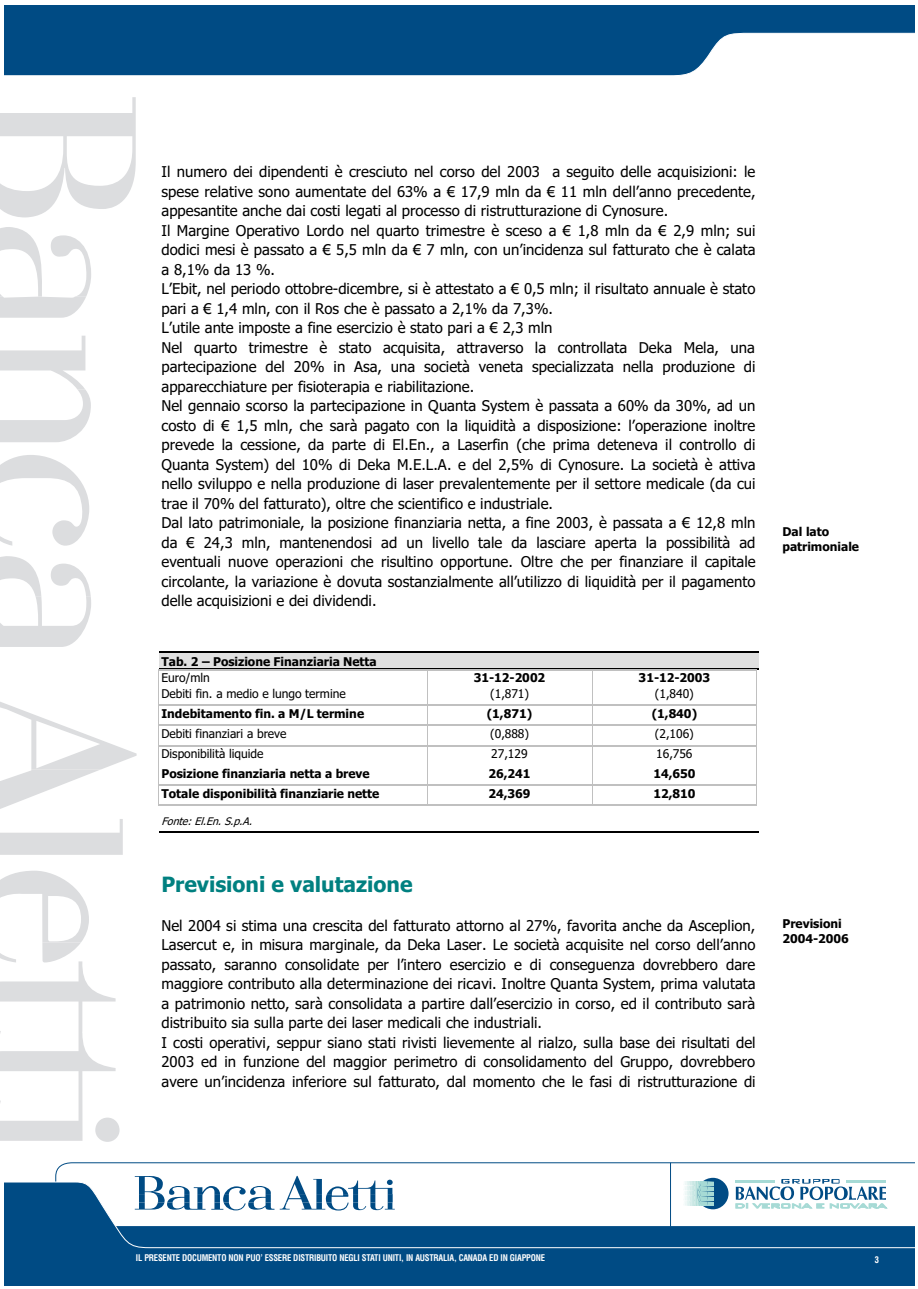
<style>
.page{position:relative;width:918px;height:1289px;background:#fff}
.page>*{position:absolute;margin:0;border:0;box-sizing:border-box;transform-origin:0 0}
.t1{font:700 21.15px "Tahoma";color:#008080}
.t2{font:14.85px/19.5px "Tahoma";color:#000}
.t3{font:700 12.15px/14.4px "Tahoma";color:#000}
.t4{font:12.15px "Tahoma";letter-spacing:-.005em;color:#000}
.t5{font:italic 10.5px "Tahoma";color:#000}
.t6{font:700 condensed 9px "Helvetica";letter-spacing:-.025em;color:#fff;scale:.95 1}
</style>
<div class="page">
<div style="left:159px;top:653px;width:600px;height:16px;background:#e0e0e0"></div>
<hr style="left:159px;top:651px;width:600px;height:2px;background:#000">
<hr style="left:159px;top:668px;width:600px;height:1px;background:#000">
<svg style="left:158px;top:669px;width:599px;height:136px"></svg>
<hr style="left:159px;top:831px;width:600px;height:1px;background:#000">
<svg style="left:55px;top:1162px;width:226px;height:19px"></svg>
<svg style="left:4px;top:1181px;width:910px;height:104px;fill:#004b84"></svg>
<svg style="left:281px;top:1162px;width:17px;height:118px"></svg>
<svg style="left:317px;top:1162px;width:20px;height:118px"></svg>
<svg style="left:403px;top:1162px;width:11px;height:118px"></svg>
<svg style="left:422px;top:1162px;width:492px;height:118px"></svg>
<svg style="left:4px;top:5px;width:910px;height:71px;background:#256595"></svg>
<svg style="left:135px;top:1175px;width:260px;height:35px"></svg>
<svg style="left:0;top:97px;width:137px;height:1045px"></svg>
<p class="t2" style="left:161px;top:164px;width:595px">Il numero dei dipendenti è cresciuto nel corso del 2003 a seguito delle acquisizioni: le</p>
<p class="t2" style="left:161px;top:183px;width:596px">spese relative sono aumentate del 63% a € 17,9 mln da € 11 mln dell’anno precedente,</p>
<p class="t2" style="left:161px;top:202px;width:508px">appesantite anche dai costi legati al processo di ristrutturazione di Cynosure.</p>
<p class="t2" style="left:161px;top:222px;width:595px">Il Margine Operativo Lordo nel quarto trimestre è sceso a € 1,8 mln da € 2,9 mln; sui</p>
<p class="t2" style="left:161px;top:241px;width:596px">dodici mesi è passato a € 5,5 mln da € 7 mln, con un’incidenza sul fatturato che è calata</p>
<p class="t2" style="left:174px;top:261px;width:103px">8,1% da 13 %.</p>
<p class="t2" style="left:161px;top:280px;width:595px">L’Ebit, nel periodo ottobre-dicembre, si è attestato a € 0,5 mln; il risultato annuale è stato</p>
<p class="t2" style="left:161px;top:300px;width:393px">pari a € 1,4 mln, con il Ros che è passato a 2,1% da 7,3%.</p>
<p class="t2" style="left:161px;top:319px;width:393px">L’utile ante imposte a fine esercizio è stato pari a € 2,3 mln</p>
<p class="t2" style="left:161px;top:339px;width:595px">Nel quarto trimestre è stato acquisita, attraverso la controllata Deka Mela, una</p>
<p class="t2" style="left:161px;top:358px;width:595px">partecipazione del 20% in Asa, una società veneta specializzata nella produzione di</p>
<p class="t2" style="left:161px;top:378px;width:314px">apparecchiature per fisioterapia e riabilitazione.</p>
<p class="t2" style="left:161px;top:397px;width:595px">Nel gennaio scorso la partecipazione in Quanta System è passata a 60% da 30%, ad un</p>
<p class="t2" style="left:161px;top:417px;width:595px">costo di € 1,5 mln, che sarà pagato con la liquidità a disposizione: l’operazione inoltre</p>
<p class="t2" style="left:161px;top:436px;width:596px">prevede la cessione, da parte di El.En., a Laserfin (che prima deteneva il controllo di</p>
<p class="t2" style="left:161px;top:456px;width:596px">Quanta System) del 10% di Deka M.E.L.A. e del 2,5% di Cynosure. La società è attiva</p>
<p class="t2" style="left:161px;top:475px;width:596px">nello sviluppo e nella produzione di laser prevalentemente per il settore medicale (da cui</p>
<p class="t2" style="left:161px;top:495px;width:393px">trae il 70% del fatturato), oltre che scientifico e industriale.</p>
<p class="t2" style="left:161px;top:514px;width:595px">Dal lato patrimoniale, la posizione finanziaria netta, a fine 2003, è passata a € 12,8 mln</p>
<p class="t2" style="left:161px;top:534px;width:596px">da € 24,3 mln, mantenendosi ad un livello tale da lasciare aperta la possibilità ad</p>
<p class="t2" style="left:161px;top:553px;width:596px">eventuali nuove operazioni che risultino opportune. Oltre che per finanziare il capitale</p>
<p class="t2" style="left:161px;top:573px;width:596px">circolante, la variazione è dovuta sostanzialmente all’utilizzo di liquidità per il pagamento</p>
<p class="t2" style="left:161px;top:592px;width:217px">delle acquisizioni e dei dividendi.</p>
<p class="t3" style="left:161px;top:655px;width:217px">Tab. 2 – Posizione Finanziaria Netta</p>
<p class="t4" style="left:161px;top:673px;width:50px">Euro/mln</p>
<p class="t3" style="left:474px;top:672px;width:73px">31-12-2002</p>
<p class="t3" style="left:639px;top:672px;width:73px">31-12-2003</p>
<p class="t4" style="left:161px;top:689px;width:186px">Debiti fin. a medio e lungo termine</p>
<p class="t4" style="left:490px;top:689px;width:41px">(1,871)</p>
<p class="t4" style="left:655px;top:689px;width:41px">(1,840)</p>
<p class="t3" style="left:161px;top:707px;width:204px">Indebitamento fin. a M/L termine</p>
<p class="t3" style="left:487px;top:707px;width:47px">(1,871)</p>
<p class="t3" style="left:652px;top:707px;width:47px">(1,840)</p>
<p class="t4" style="left:161px;top:728px;width:127px">Debiti finanziari a breve</p>
<p class="t4" style="left:490px;top:728px;width:41px">(0,888)</p>
<p class="t4" style="left:655px;top:728px;width:41px">(2,106)</p>
<p class="t4" style="left:161px;top:748px;width:103px">Disponibilità liquide</p>
<p class="t4" style="left:491px;top:748px;width:38px">27,129</p>
<p class="t4" style="left:656px;top:748px;width:38px">16,756</p>
<p class="t3" style="left:161px;top:767px;width:210px">Posizione finanziaria netta a breve</p>
<p class="t3" style="left:489px;top:767px;width:43px">26,241</p>
<p class="t3" style="left:653px;top:767px;width:43px">14,650</p>
<p class="t3" style="left:161px;top:787px;width:219px">Totale disponibilità finanziarie nette</p>
<p class="t3" style="left:489px;top:787px;width:43px">24,369</p>
<p class="t3" style="left:653px;top:787px;width:43px">12,810</p>
<p class="t5" style="left:161px;top:817px;width:95px">Fonte:El.En.S.p.A.</p>
<p class="t3" style="left:782px;top:525px;width:78px">Dal lato patrimoniale</p>
<h1 class="t1" style="left:161px;top:876px;width:253px">Previsioni e valutazione</h1>
<p class="t2" style="left:161px;top:917px;width:596px">Nel 2004 si stima una crescita del fatturato attorno al 27%, favorita anche da Asceplion, Lasercut e, in misura marginale, da Deka Laser. Le società acquisite nel corso dell’anno passato, saranno consolidate per l’intero esercizio e di conseguenza dovrebbero dare maggiore contributo alla determinazione dei ricavi. Inoltre Quanta System, prima valutata a patrimonio netto, sarà consolidata a partire dall’esercizio in corso, ed il contributo sarà distribuito sia sulla parte dei laser medicali che industriali.<br>I costi operativi, seppur siano stati rivisti lievemente al rialzo, sulla base dei risultati del 2003 ed in funzione del maggior perimetro di consolidamento del Gruppo, dovrebbero avere un’incidenza inferiore sul fatturato, dal momento che le fasi di ristrutturazione di</p>
<p class="t3" style="left:782px;top:918px;width:68px">Previsioni<br>2004-2006</p>
<p class="t6" style="left:136px;top:1254px;width:432px">IL PRESENTE DOCUMENTO NON PUO’ ESSERE DISTRIBUITO NEGLI STATI UNITI, IN AUSTRALIA, CANADA ED IN GIAPPONE</p>
<p class="t6" style="left:875px;top:1255px;width:6px">3</p>
</div>
